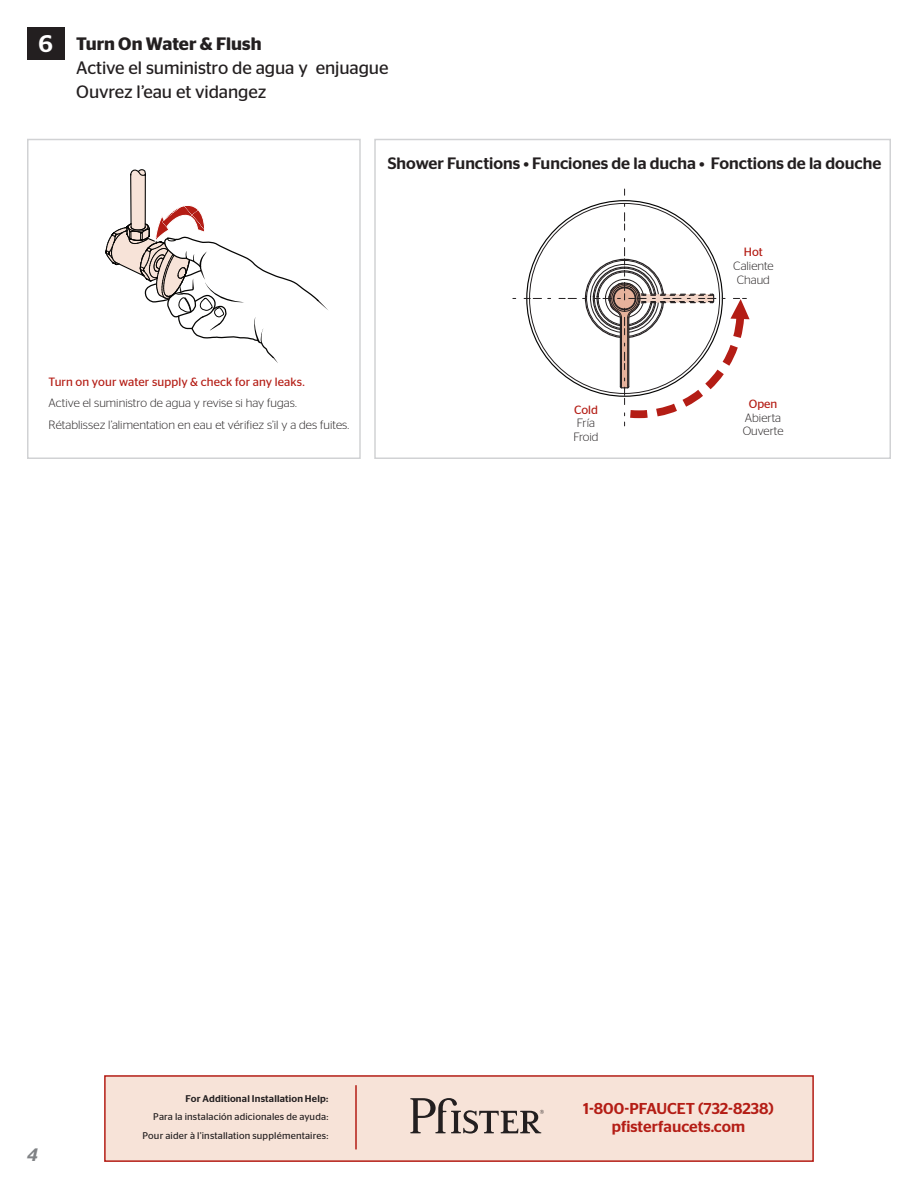
<style>
.page{position:relative;width:918px;height:1188px;background:#fff}
.page>*{position:absolute;margin:0;border:0;box-sizing:border-box;transform-origin:0 0}
.t1{font:500 24px "Stag Sans";color:#fff}
.t2{font:18px/24px "Stag Sans";letter-spacing:-.005em;color:#231f20}
.t3{font:italic 500 18px "Stag Sans";color:#808285}
.t4{font:500 16.5px "Stag Sans";color:#231f20}
.t5{font:500 15.75px "Stag Sans";color:#b41d15}
.t6{font:300 12px "Stag Sans";color:#231f20}
.t7{font:12px "Stag Sans";letter-spacing:.01em;color:#b41d15}
.t8{font:9.75px "Stag Sans";letter-spacing:.015em;color:#231f20}
.t9{font:500 9.75px "Stag Sans";letter-spacing:.02em;color:#231f20}
.s1{font-weight:600}
</style>
<div class="page">
<div style="left:27px;top:139px;width:334px;height:320px;background:#fff;border:2px solid #d1d2d4"></div>
<div style="left:27px;top:27px;width:38px;height:33px;background:#231f20"></div>
<div style="left:374px;top:139px;width:517px;height:320px;background:#fff;border:2px solid #d1d2d4"></div>
<svg style="left:105px;top:169px;width:223px;height:194px"></svg>
<svg style="left:512px;top:189px;width:238px;height:237px"></svg>
<div style="left:104px;top:1075px;width:710px;height:87px;background:#f7e3d8;border:2px solid #b41d15"></div>
<hr style="left:355px;top:1085px;width:2px;height:64px;background:#b41d15">
<svg style="left:410px;top:1098px;width:134px;height:36px"></svg>
<p class="t1" style="left:39px;top:29px;width:16px">6</p>
<p class="t2" style="left:76px;top:32px;width:314px"><span class="s1">Turn On Water &amp; Flush<br></span>Active el suministro de agua y enjuague<br>Ouvrez l’eau et vidangez</p>
<p class="t4" style="left:388px;top:153px;width:495px">Shower Functions • Funciones de la ducha • Fonctions de la douche</p>
<p class="t7" style="left:49px;top:375px;width:258px">Turn on your water supply &amp; check for any leaks.</p>
<p class="t6" style="left:49px;top:397px;width:250px">Active el suministro de agua y revise si hay fugas.</p>
<p class="t6" style="left:49px;top:418px;width:302px">Rétablissez l’alimentation en eau et vérifiez s’il y a des fuites.</p>
<p class="t7" style="left:574px;top:403px;width:25px">Cold</p>
<p class="t6" style="left:577px;top:416px;width:20px">Fría</p>
<p class="t6" style="left:573px;top:430px;width:27px">Froid</p>
<p class="t7" style="left:744px;top:245px;width:20px">Hot</p>
<p class="t6" style="left:733px;top:259px;width:42px">Caliente</p>
<p class="t6" style="left:737px;top:273px;width:35px">Chaud</p>
<p class="t7" style="left:749px;top:397px;width:30px">Open</p>
<p class="t6" style="left:745px;top:411px;width:38px">Abierta</p>
<p class="t6" style="left:743px;top:424px;width:42px">Ouverte</p>
<h2 class="t3" style="left:27px;top:1145px;width:12px">4</h2>
<p class="t9" style="left:186px;top:1093px;width:144px">For Additional Installation Help:</p>
<p class="t8" style="left:153px;top:1111px;width:177px">Para la instalación adicionales de ayuda:</p>
<p class="t8" style="left:143px;top:1130px;width:187px">Pour aider à l’installation supplémentaires:</p>
<p class="t5" style="left:583px;top:1099px;width:192px">1-800-PFAUCET (732-8238)</p>
<p class="t5" style="left:612px;top:1117px;width:135px">pfisterfaucets.com</p>
</div>
